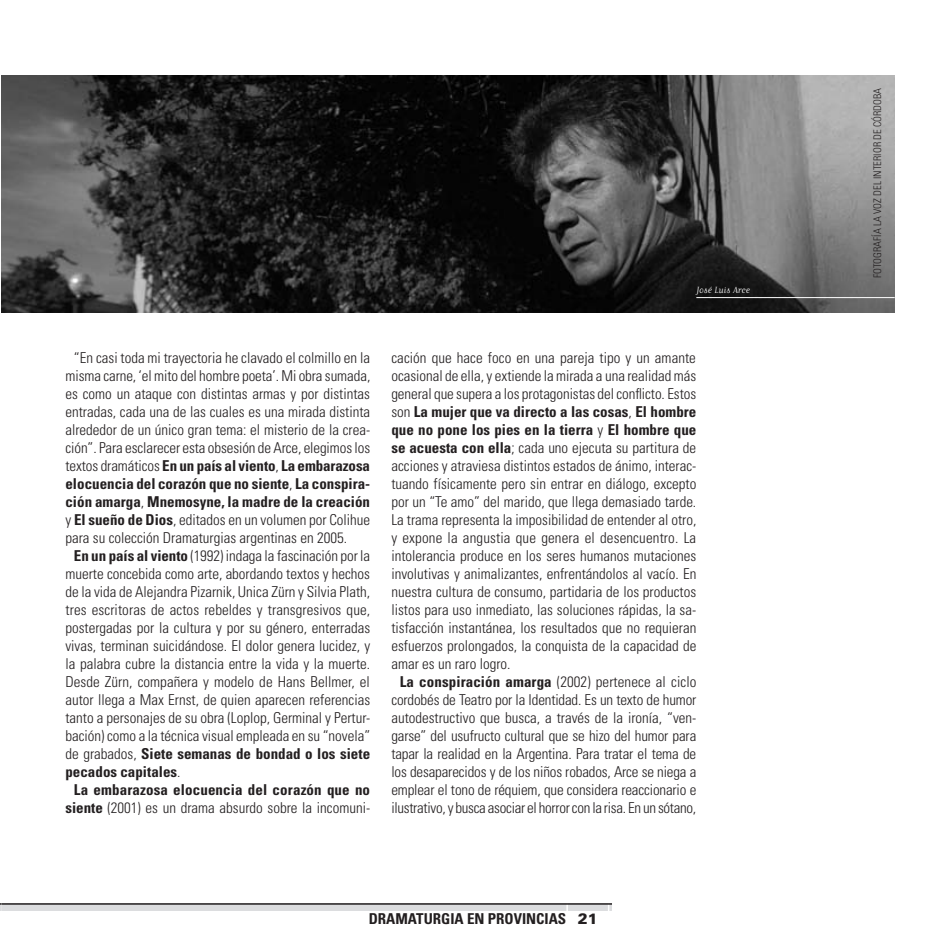
<style>
.page{position:relative;width:939px;height:939px;background:#fff}
.page>*{position:absolute;margin:0;border:0;box-sizing:border-box;transform-origin:0 0}
.t1{font:300 condensed 15px "Univers LT Std";color:#231f20}
.t2{font:700 condensed 15px "Univers LT Std";color:#231f20}
.t3{font:300 condensed 15px "Univers LT Std";letter-spacing:-.02em;color:#231f20}
.t4{font:300 condensed 10.5px "Univers LT Std";color:#231f20}
.t5{font:10.5px "Matrix Script Book Lining";color:#fff}
.s1{font-weight:300}
.s2{font-weight:700}
.s3{font-weight:900;font-stretch:normal}
</style>
<div class="page">
<svg style="left:0;top:903px;width:2px;height:8px"></svg>
<div style="left:3px;top:904px;width:608px;height:6px;background:#dcdddf"></div>
<div style="left:2px;top:903px;width:610px;height:8px;border:2px solid #dcdddf"></div>
<hr style="left:566px;top:903px;width:2px;height:34px;background:#fff">
<hr style="left:608px;top:903px;width:1px;height:34px;background:#fff">
<hr style="left:2px;top:903px;width:610px;height:2px;background:#231f20">
<img style="left:2px;top:76px;width:893px;height:236px">
<hr style="left:696px;top:297px;width:199px;height:1px;background:#fff">
<p class="t5" style="left:696px;top:285px;width:55px">José Luis Arce</p>
<p class="t1" style="left:74px;top:349px;width:298px">“En casi toda mi trayectoria he clavado el colmillo en la</p>
<p class="t1" style="left:65px;top:367px;width:306px">misma carne, ‘el mito del hombre poeta’. Mi obra sumada,</p>
<p class="t1" style="left:65px;top:385px;width:306px">es como un ataque con distintas armas y por distintas</p>
<p class="t1" style="left:65px;top:403px;width:306px">entradas, cada una de las cuales es una mirada distinta</p>
<p class="t1" style="left:65px;top:421px;width:306px">alrededor de un único gran tema: el misterio de la crea-</p>
<p class="t1" style="left:65px;top:439px;width:306px">ción”. Para esclarecer esta obsesión de Arce, elegimos los</p>
<p class="t2" style="left:65px;top:457px;width:306px"><span class="s1">textos dramáticos</span> En un país al viento<span class="s1">,</span> La embarazosa</p>
<p class="t2" style="left:65px;top:475px;width:306px">elocuencia del corazón que no siente<span class="s1">,</span> La conspira-</p>
<p class="t2" style="left:65px;top:493px;width:306px">ción amarga<span class="s1">,</span> Mnemosyne, la madre de la creación</p>
<p class="t1" style="left:65px;top:511px;width:306px">y <span class="s2">El sueño de Dios</span>, editados en un volumen por Colihue</p>
<p class="t1" style="left:65px;top:529px;width:283px">para su colección Dramaturgias argentinas en 2005.</p>
<p class="t1" style="left:74px;top:547px;width:298px"><span class="s2">En un país al viento</span> (1992) indaga la fascinación por la</p>
<p class="t1" style="left:65px;top:565px;width:306px">muerte concebida como arte, abordando textos y hechos</p>
<p class="t1" style="left:65px;top:583px;width:306px">de la vida de Alejandra Pizarnik, Unica Zürn y Silvia Plath,</p>
<p class="t1" style="left:65px;top:601px;width:306px">tres escritoras de actos rebeldes y transgresivos que,</p>
<p class="t1" style="left:65px;top:619px;width:306px">postergadas por la cultura y por su género, enterradas</p>
<p class="t1" style="left:65px;top:637px;width:306px">vivas, terminan suicidándose. El dolor genera lucidez, y</p>
<p class="t1" style="left:65px;top:655px;width:306px">la palabra cubre la distancia entre la vida y la muerte.</p>
<p class="t1" style="left:65px;top:673px;width:306px">Desde Zürn, compañera y modelo de Hans Bellmer, el</p>
<p class="t1" style="left:65px;top:691px;width:306px">autor llega a Max Ernst, de quien aparecen referencias</p>
<p class="t1" style="left:65px;top:709px;width:306px">tanto a personajes de su obra (Loplop, Germinal y Pertur-</p>
<p class="t1" style="left:65px;top:727px;width:306px">bación) como a la técnica visual empleada en su “novela”</p>
<p class="t2" style="left:65px;top:745px;width:306px"><span class="s1">de grabados,</span> Siete semanas de bondad o los siete</p>
<p class="t2" style="left:65px;top:763px;width:116px">pecados capitales<span class="s1">.</span></p>
<p class="t2" style="left:74px;top:781px;width:298px">La embarazosa elocuencia del corazón que no</p>
<p class="t1" style="left:65px;top:799px;width:306px"><span class="s2">siente</span> (2001) es un drama absurdo sobre la incomuni-</p>
<p class="t1" style="left:391px;top:349px;width:306px">cación que hace foco en una pareja tipo y un amante</p>
<p class="t1" style="left:391px;top:367px;width:306px">ocasional de ella, y extiende la mirada a una realidad más</p>
<p class="t1" style="left:391px;top:385px;width:306px">general que supera a los protagonistas del conflicto. Estos</p>
<p class="t2" style="left:391px;top:403px;width:306px"><span class="s1">son</span> La mujer que va directo a las cosas<span class="s1">,</span> El hombre</p>
<p class="t2" style="left:391px;top:421px;width:306px">que no pone los pies en la tierra <span class="s1">y</span> El hombre que</p>
<p class="t1" style="left:391px;top:439px;width:306px"><span class="s2">se acuesta con ella</span>; cada uno ejecuta su partitura de</p>
<p class="t1" style="left:391px;top:457px;width:306px">acciones y atraviesa distintos estados de ánimo, interac-</p>
<p class="t1" style="left:391px;top:475px;width:306px">tuando físicamente pero sin entrar en diálogo, excepto</p>
<p class="t1" style="left:391px;top:493px;width:306px">por un “Te amo” del marido, que llega demasiado tarde.</p>
<p class="t1" style="left:391px;top:511px;width:306px">La trama representa la imposibilidad de entender al otro,</p>
<p class="t1" style="left:391px;top:529px;width:306px">y expone la angustia que genera el desencuentro. La</p>
<p class="t1" style="left:391px;top:547px;width:306px">intolerancia produce en los seres humanos mutaciones</p>
<p class="t1" style="left:391px;top:565px;width:306px">involutivas y animalizantes, enfrentándolos al vacío. En</p>
<p class="t1" style="left:391px;top:583px;width:306px">nuestra cultura de consumo, partidaria de los productos</p>
<p class="t1" style="left:391px;top:601px;width:306px">listos para uso inmediato, las soluciones rápidas, la sa-</p>
<p class="t1" style="left:391px;top:619px;width:306px">tisfacción instantánea, los resultados que no requieran</p>
<p class="t1" style="left:391px;top:637px;width:306px">esfuerzos prolongados, la conquista de la capacidad de</p>
<p class="t1" style="left:391px;top:655px;width:121px">amar es un raro logro.</p>
<p class="t1" style="left:400px;top:673px;width:298px"><span class="s2">La conspiración amarga</span> (2002) pertenece al ciclo</p>
<p class="t1" style="left:391px;top:691px;width:306px">cordobés de Teatro por la Identidad. Es un texto de humor</p>
<p class="t1" style="left:391px;top:709px;width:306px">autodestructivo que busca, a través de la ironía, “ven-</p>
<p class="t1" style="left:391px;top:727px;width:306px">garse” del usufructo cultural que se hizo del humor para</p>
<p class="t1" style="left:391px;top:745px;width:306px">tapar la realidad en la Argentina. Para tratar el tema de</p>
<p class="t1" style="left:391px;top:763px;width:306px">los desaparecidos y de los niños robados, Arce se niega a</p>
<p class="t1" style="left:391px;top:781px;width:306px">emplear el tono de réquiem, que considera reaccionario e</p>
<p class="t3" style="left:391px;top:799px;width:306px">ilustrativo, y busca asociar el horror con la risa. En un sótano,</p>
<p class="t2" style="left:369px;top:909px;width:231px">DRAMATURGIA EN PROVINCIAS <span class="s3">21</span></p>
<p class="t4" style="left:871px;top:278px;width:191px;rotate:-90deg">Fotografía La voz del interior de Córdoba</p>
</div>
